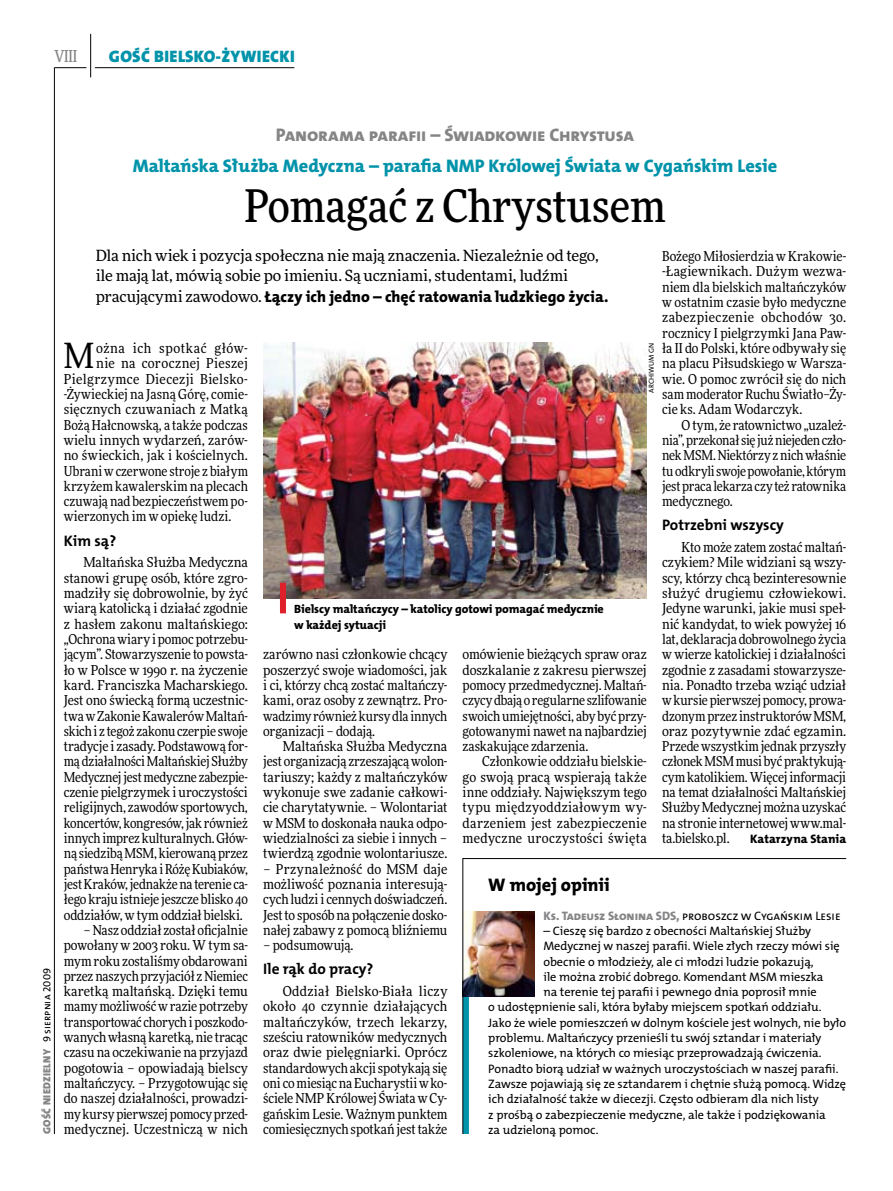
<style>
.page{position:relative;width:893px;height:1191px;background:#fff}
.page>*{position:absolute;margin:0;border:0;box-sizing:border-box;transform-origin:0 0}
.t1{font:500 45px "Freeday Narrow";color:#000}
.t2{font:34.8px "Freeday Narrow News";color:#000}
.t3{font:18.3px "The Mix HP8 Ex Bld";letter-spacing:-.005em;color:#0093aa}
.t4{font:18.3px "The Mix HP8 Ex Bld";letter-spacing:-.01em;color:#858486}
.t5{font:18.3px "The Mix HP8 Ex Bld";letter-spacing:.02em;color:#000}
.t6{font:16.65px "The Mix HP9 Blk";letter-spacing:.02em;color:#0093aa}
.t7{font:500 16.5px "Freeday Narrow";color:#858486;scale:.9 1}
.t8{font:15.75px "The Mix HP8 Ex Bld";color:#000}
.t9{font:15.45px/20.4px "Freeday News";letter-spacing:-.01em;color:#000}
.t10{font:15.3px "The Mix HP7 Bld";color:#000}
.t11{font:13.65px/15.3px "Freeday Narrow News";color:#000;text-align:justify}
.t12{font:13.65px "Freeday Narrow News";letter-spacing:.025em;color:#000}
.t13{font:13.65px "Freeday Narrow News";letter-spacing:.02em;color:#000}
.t14{font:13.65px "Freeday Narrow News";letter-spacing:.045em;color:#000}
.t15{font:12.3px "The Mix HP5 Plain";letter-spacing:-.005em;color:#000}
.t16{font:12.3px "The Mix HP8 Ex Bld";letter-spacing:.015em;color:#000}
.t17{font:12px/15.3px "The Mix HP8 Ex Bld";letter-spacing:-.005em;color:#000}
.t18{font:10.5px "The Mix HP9 Blk";letter-spacing:.025em;color:#858486}
.t19{font:7.2px "The Mix HP5 Plain";letter-spacing:.025em;color:#000}
.s1{font-family:"The Mix HP5 Plain";color:#000}
.s2{font-family:"Freeday News";font-size:15.45px}
.s3{font-family:"The Mix HP8 Ex Bld";color:#858486}
</style>
<div class="page">
<hr style="left:54px;top:67px;width:1px;height:1067px;background:#000">
<hr style="left:90px;top:34px;width:1px;height:43px;background:#000">
<hr style="left:54px;top:67px;width:32px;height:1px;background:#000">
<hr style="left:95px;top:67px;width:199px;height:1px;background:#000">
<img style="left:263px;top:342px;width:384px;height:256px">
<div style="left:280px;top:583px;width:6px;height:30px;background:#df1f2a"></div>
<svg style="left:462px;top:858px;width:385px;height:276px"></svg>
<p class="t7" style="left:54px;top:46px;width:27px">VIII</p>
<p class="t6" style="left:109px;top:46px;width:187px">GOŚĆ BIELSKO-ŻYWIECKI</p>
<p class="t18" style="left:40px;top:1134px;width:167px;rotate:-90deg">GOŚĆ NIEDZIELNY <span class="s1">9 sierpnia 2009</span></p>
<h3 class="t4" style="left:276px;top:123px;width:360px">Panorama parafii – Świadkowie Chrystusa</h3>
<h3 class="t3" style="left:133px;top:154px;width:646px">Maltańska Służba Medyczna – parafia NMP Królowej Świata w Cygańskim Lesie</h3>
<h1 class="t1" style="left:244px;top:178px;width:422px">Pomagać z Chrystusem</h1>
<p class="t9" style="left:96px;top:245px;width:505px">Dla nich wiek i pozycja społeczna nie mają znaczenia. Niezależnie od tego, ile mają lat, mówią sobie po imieniu. Są uczniami, studentami, ludźmi</p>
<p class="t8" style="left:96px;top:286px;width:514px"><span class="s2">pracującymi zawodowo.</span> Łączy ich jedno – chęć ratowania ludzkiego życia.</p>
<p class="t11" style="left:662px;top:248px;width:186px">Bożego Miłosierdzia w Krakowie--Łagiewnikach. Dużym wezwa&shy;niem dla bielskich maltańczyków w ostatnim czasie było medyczne zabezpieczenie obchodów 30. rocznicy I pielgrzymki Jana Paw&shy;ła II do Polski, które odbywały się na placu Piłsudskiego w Warsza&shy;wie. O pomoc zwrócił się do nich sam moderator Ruchu Światło–Ży&shy;cie ks. Adam Wodarczyk.</p>
<p class="t11" style="left:662px;top:417px;width:186px;text-indent:20px">Otym, że ratownictwo „uzależ&shy;nia”, przekonałsię jużniejeden czło&shy;nek MSM. Niektórzy z nich właśnie tuodkryli swoje powołanie, którym jest praca lekarza czy też ratownika medycznego.</p>
<p class="t10" style="left:662px;top:515px;width:123px">Potrzebni wszyscy</p>
<p class="t11" style="left:662px;top:539px;width:186px;text-indent:20px">Kto może zatem zostać maltań&shy;czykiem? Mile widziani są wszy&shy;scy, którzy chcą bezinteresownie służyć drugiemu człowiekowi.<br>Jedyne warunki, jakie musi speł&shy;nić kandydat, to wiek powyżej 16 lat, deklaracja dobrowolnego życia w wierze katolickiej i działalności zgodnie z zasadami stowarzysze&shy;nia. Ponadto trzeba wziąć udział wkursie pierwszej pomocy, prowa&shy;dzonym przez instruktorów MSM, oraz pozytywnie zdać egzamin.<br>Przede wszystkim jednak przyszły członek MSM musi być praktykują&shy;cym katolikiem. Więcej informacji na temat działalności Maltańskiej Służby Medycznej można uzyskać na stronie internetowej www.mal&shy;ta.bielsko.pl.</p>
<h2 class="t2" style="left:64px;top:334px;width:32px">M</h2>
<p class="t14" style="left:96px;top:340px;width:153px">ożna ich spotkać głów-</p>
<p class="t19" style="left:647px;top:393px;width:52px;rotate:-90deg">archiwum gn</p>
<p class="t12" style="left:96px;top:355px;width:153px">nie na corocznej Pieszej</p>
<p class="t12" style="left:64px;top:370px;width:186px">Pielgrzymce Diecezji Bielsko-</p>
<p class="t11" style="left:64px;top:386px;width:186px">-Żywieckiej na Jasną Górę, comie-</p>
<p class="t13" style="left:64px;top:401px;width:186px">sięcznych czuwaniach z Matką</p>
<p class="t11" style="left:64px;top:417px;width:186px">Bożą Hałcnowską, a także podczas</p>
<p class="t11" style="left:64px;top:432px;width:186px">wielu innych wydarzeń, zarów-</p>
<p class="t11" style="left:64px;top:447px;width:186px">no świeckich, jak i kościelnych.</p>
<p class="t11" style="left:64px;top:463px;width:186px">Ubrani w czerwone stroje z białym</p>
<p class="t11" style="left:64px;top:478px;width:186px">krzyżem kawalerskim na plecach</p>
<p class="t11" style="left:64px;top:493px;width:186px">czuwają nad bezpieczeństwem po-</p>
<p class="t11" style="left:64px;top:509px;width:169px">wierzonych im w opiekę ludzi.</p>
<p class="t10" style="left:64px;top:530px;width:54px">Kim są?</p>
<p class="t11" style="left:64px;top:555px;width:186px;text-indent:20px">Maltańska Służba Medyczna stanowi grupę osób, które zgro&shy;madziły się dobrowolnie, by żyć wiarą katolicką i działać zgodnie z hasłem zakonu maltańskiego: „Ochrona wiary i pomoc potrzebu&shy;jącym”. Stowarzyszenie to powsta&shy;ło w Polsce w 1990 r. na życzenie kard. Franciszka Macharskiego.<br>Jest ono świecką formą uczestnic&shy;twa wZakonie Kawalerów Maltań&shy;skich i z tegoż zakonu czerpie swoje tradycje i zasady. Podstawową for&shy;mą działalności Maltańskiej Służby Medycznej jestmedyczne zabezpie&shy;czenie pielgrzymek i uroczystości religijnych, zawodów sportowych, koncertów, kongresów, jak również innych imprez kulturalnych. Głów&shy;ną siedzibą MSM, kierowaną przez państwa Henryka iRóżę Kubiaków, jestKraków, jednakże na terenie ca&shy;łego kraju istnieje jeszcze blisko 40 oddziałów, w tym oddział bielski.</p>
<p class="t11" style="left:64px;top:922px;width:186px;text-indent:20px">– Nasz oddział został oficjalnie powołany w 2003 roku. W tym sa&shy;mym roku zostaliśmy obdarowani przez naszych przyjaciół zNiemiec karetką maltańską. Dzięki temu mamy możliwość wrazie potrzeby transportować chorych i poszkodo&shy;wanych własną karetką, nie tracąc czasu na oczekiwanie na przyjazd pogotowia – opowiadają bielscy maltańczycy. – Przygotowując się do naszej działalności, prowadzi&shy;my kursy pierwszej pomocy przed&shy;medycznej. Uczestniczą w nich</p>
<p class="t17" style="left:294px;top:602px;width:311px">Bielscy maltańczycy – katolicy gotowi pomagać medycznie w każdej sytuacji</p>
<p class="t11" style="left:263px;top:646px;width:186px">zarówno nasi członkowie chcący poszerzyć swoje wiadomości, jak i ci, którzy chcą zostać maltańczy&shy;kami, oraz osoby z zewnątrz. Pro&shy;wadzimy również kursy dla innych organizacji – dodają.</p>
<p class="t11" style="left:263px;top:738px;width:186px;text-indent:20px">Maltańska Służba Medyczna jest organizacją zrzeszającą wolon&shy;tariuszy; każdy z maltańczyków wykonuje swe zadanie całkowi&shy;cie charytatywnie. – Wolontariat w MSM to doskonała nauka odpo&shy;wiedzialności za siebie i innych – twierdzą zgodnie wolontariusze.</p>
<p class="t11" style="left:263px;top:861px;width:186px">– Przynależność do MSM daje możliwość poznania interesują&shy;cych ludzi i cennych doświadczeń.<br>Jestto sposób na połączenie dosko&shy;nałej zabawy z pomocą bliźniemu</p>
<p class="t11" style="left:263px;top:937px;width:92px">– podsumowują.</p>
<p class="t10" style="left:263px;top:959px;width:112px">Ile rąk do pracy?</p>
<p class="t11" style="left:263px;top:983px;width:186px;text-indent:20px">Oddział Bielsko-Biała liczy około 40 czynnie działających maltańczyków, trzech lekarzy, sześciu ratowników medycznych oraz dwie pielęgniarki. Oprócz standardowych akcji spotykają się oni comiesiąc na Eucharystii wko&shy;ściele NMP Królowej Świata w Cy&shy;gańskim Lesie. Ważnym punktem comiesięcznych spotkań jesttakże</p>
<p class="t11" style="left:463px;top:646px;width:186px">omówienie bieżących spraw oraz doszkalanie z zakresu pierwszej pomocy przedmedycznej. Maltań&shy;czycy dbają o regularne szlifowanie swoich umiejętności, aby być przy&shy;gotowanymi nawet na najbardziej zaskakujące zdarzenia.</p>
<p class="t11" style="left:463px;top:754px;width:186px;text-indent:20px">Członkowie oddziału bielskie&shy;go swoją pracą wspierają także inne oddziały. Największym tego typu międzyoddziałowym wy&shy;darzeniem jest zabezpieczenie medyczne uroczystości święta</p>
<p class="t16" style="left:750px;top:831px;width:98px">Katarzyna Stania</p>
<h3 class="t5" style="left:488px;top:873px;width:122px">W mojej opinii</h3>
<p class="t15" style="left:543px;top:907px;width:299px"><span class="s3">Ks. Tadeusz Słonina SDS,</span> proboszcz w Cygańskim Lesie</p>
<p class="t15" style="left:543px;top:923px;width:269px">– Cieszę się bardzo z obecności Maltańskiej Służby</p>
<p class="t15" style="left:543px;top:938px;width:298px">Medycznej w naszej parafii. Wiele złych rzeczy mówi się</p>
<p class="t15" style="left:543px;top:953px;width:272px">obecnie o młodzieży, ale ci młodzi ludzie pokazują,</p>
<p class="t15" style="left:543px;top:968px;width:281px">ile można zrobić dobrego. Komendant MSM mieszka</p>
<p class="t15" style="left:543px;top:984px;width:275px">na terenie tej parafii i pewnego dnia poprosił mnie</p>
<p class="t15" style="left:488px;top:999px;width:335px">o udostępnienie sali, która byłaby miejscem spotkań oddziału.</p>
<p class="t15" style="left:488px;top:1014px;width:359px">Jako że wiele pomieszczeń w dolnym kościele jest wolnych, nie było</p>
<p class="t15" style="left:488px;top:1030px;width:335px">problemu. Maltańczycy przenieśli tu swój sztandar i materiały</p>
<p class="t15" style="left:488px;top:1045px;width:335px">szkoleniowe, na których co miesiąc przeprowadzają ćwiczenia.</p>
<p class="t15" style="left:488px;top:1060px;width:352px">Ponadto biorą udział w ważnych uroczystościach w naszej parafii.</p>
<p class="t15" style="left:488px;top:1076px;width:359px">Zawsze pojawiają się ze sztandarem i chętnie służą pomocą. Widzę</p>
<p class="t15" style="left:488px;top:1091px;width:332px">ich działalność także w diecezji. Często odbieram dla nich listy</p>
<p class="t15" style="left:488px;top:1106px;width:339px">z prośbą o zabezpieczenie medyczne, ale także i podziękowania</p>
<p class="t15" style="left:488px;top:1121px;width:112px">za udzieloną pomoc.</p>
</div>
